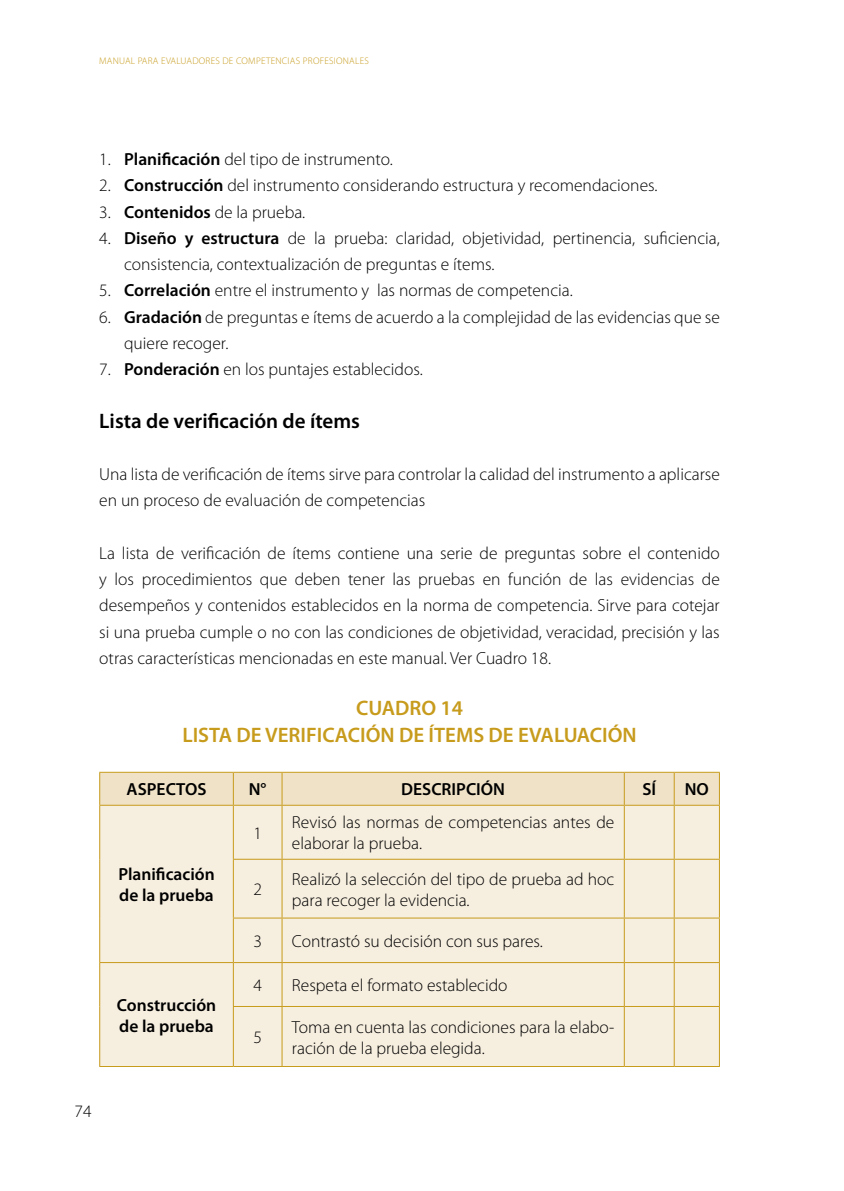
<style>
.page{position:relative;width:844px;height:1191px;background:#fff}
.page>*{position:absolute;margin:0;border:0;box-sizing:border-box;transform-origin:0 0}
.t1{font:600 21px/26.2px "Myriad Pro";color:#c79b1c;text-align:center}
.t2{font:600 21px "Myriad Pro";color:#000}
.t3{font:300 17.5px/26.2px "Myriad Pro";color:#000}
.t4{font:600 17.5px/21px "Myriad Pro";color:#000}
.t5{font:300 9.62px "Myriad Pro";letter-spacing:.025em;color:#c79b1c}
.s1{font-weight:600}
</style>
<div class="page">
<div style="left:100px;top:773px;width:618px;height:32px;background:#efe2c7"></div>
<div style="left:100px;top:806px;width:618px;height:260px;background:#f6eedf"></div>
<hr style="left:99px;top:772px;width:134px;height:1px;background:#c79b1c">
<hr style="left:99px;top:772px;width:1px;height:33px;background:#c79b1c">
<hr style="left:233px;top:772px;width:49px;height:1px;background:#c79b1c">
<hr style="left:233px;top:772px;width:1px;height:33px;background:#c79b1c">
<hr style="left:282px;top:772px;width:342px;height:1px;background:#c79b1c">
<hr style="left:281px;top:772px;width:1px;height:33px;background:#c79b1c">
<hr style="left:624px;top:772px;width:50px;height:1px;background:#c79b1c">
<hr style="left:623px;top:772px;width:1px;height:33px;background:#c79b1c">
<hr style="left:674px;top:772px;width:45px;height:1px;background:#c79b1c">
<hr style="left:673px;top:772px;width:1px;height:33px;background:#c79b1c">
<hr style="left:718px;top:772px;width:1px;height:33px;background:#c79b1c">
<hr style="left:99px;top:805px;width:134px;height:1px;background:#c79b1c">
<hr style="left:99px;top:805px;width:1px;height:54px;background:#c79b1c">
<hr style="left:99px;top:859px;width:1px;height:59px;background:#c79b1c">
<hr style="left:99px;top:918px;width:1px;height:44px;background:#c79b1c">
<hr style="left:233px;top:805px;width:49px;height:1px;background:#c79b1c">
<hr style="left:233px;top:805px;width:1px;height:54px;background:#c79b1c">
<hr style="left:282px;top:805px;width:342px;height:1px;background:#c79b1c">
<hr style="left:281px;top:805px;width:1px;height:54px;background:#c79b1c">
<hr style="left:624px;top:805px;width:50px;height:1px;background:#c79b1c">
<hr style="left:623px;top:805px;width:1px;height:54px;background:#c79b1c">
<hr style="left:674px;top:805px;width:45px;height:1px;background:#c79b1c">
<hr style="left:673px;top:805px;width:1px;height:54px;background:#c79b1c">
<hr style="left:718px;top:805px;width:1px;height:54px;background:#c79b1c">
<hr style="left:233px;top:859px;width:49px;height:1px;background:#c79b1c">
<hr style="left:233px;top:859px;width:1px;height:58px;background:#c79b1c">
<hr style="left:282px;top:859px;width:342px;height:1px;background:#c79b1c">
<hr style="left:281px;top:859px;width:1px;height:58px;background:#c79b1c">
<hr style="left:624px;top:859px;width:50px;height:1px;background:#c79b1c">
<hr style="left:623px;top:859px;width:1px;height:58px;background:#c79b1c">
<hr style="left:674px;top:859px;width:45px;height:1px;background:#c79b1c">
<hr style="left:673px;top:859px;width:1px;height:58px;background:#c79b1c">
<hr style="left:718px;top:859px;width:1px;height:58px;background:#c79b1c">
<hr style="left:233px;top:917px;width:49px;height:1px;background:#c79b1c">
<hr style="left:233px;top:918px;width:1px;height:44px;background:#c79b1c">
<hr style="left:282px;top:917px;width:342px;height:1px;background:#c79b1c">
<hr style="left:281px;top:918px;width:1px;height:44px;background:#c79b1c">
<hr style="left:624px;top:917px;width:50px;height:1px;background:#c79b1c">
<hr style="left:623px;top:918px;width:1px;height:44px;background:#c79b1c">
<hr style="left:674px;top:917px;width:45px;height:1px;background:#c79b1c">
<hr style="left:673px;top:918px;width:1px;height:44px;background:#c79b1c">
<hr style="left:718px;top:918px;width:1px;height:44px;background:#c79b1c">
<hr style="left:99px;top:962px;width:134px;height:1px;background:#c79b1c">
<hr style="left:99px;top:963px;width:1px;height:43px;background:#c79b1c">
<hr style="left:99px;top:1006px;width:1px;height:60px;background:#c79b1c">
<hr style="left:233px;top:962px;width:49px;height:1px;background:#c79b1c">
<hr style="left:233px;top:963px;width:1px;height:43px;background:#c79b1c">
<hr style="left:282px;top:962px;width:342px;height:1px;background:#c79b1c">
<hr style="left:281px;top:963px;width:1px;height:43px;background:#c79b1c">
<hr style="left:624px;top:962px;width:50px;height:1px;background:#c79b1c">
<hr style="left:623px;top:963px;width:1px;height:43px;background:#c79b1c">
<hr style="left:674px;top:962px;width:45px;height:1px;background:#c79b1c">
<hr style="left:673px;top:963px;width:1px;height:43px;background:#c79b1c">
<hr style="left:718px;top:963px;width:1px;height:43px;background:#c79b1c">
<hr style="left:233px;top:1006px;width:49px;height:1px;background:#c79b1c">
<hr style="left:233px;top:1007px;width:1px;height:59px;background:#c79b1c">
<hr style="left:282px;top:1006px;width:342px;height:1px;background:#c79b1c">
<hr style="left:281px;top:1007px;width:1px;height:59px;background:#c79b1c">
<hr style="left:624px;top:1006px;width:50px;height:1px;background:#c79b1c">
<hr style="left:623px;top:1007px;width:1px;height:59px;background:#c79b1c">
<hr style="left:674px;top:1006px;width:45px;height:1px;background:#c79b1c">
<hr style="left:673px;top:1007px;width:1px;height:59px;background:#c79b1c">
<hr style="left:718px;top:1007px;width:1px;height:59px;background:#c79b1c">
<hr style="left:99px;top:1066px;width:134px;height:1px;background:#c79b1c">
<hr style="left:233px;top:1066px;width:49px;height:1px;background:#c79b1c">
<hr style="left:282px;top:1066px;width:342px;height:1px;background:#c79b1c">
<hr style="left:624px;top:1066px;width:50px;height:1px;background:#c79b1c">
<hr style="left:674px;top:1066px;width:45px;height:1px;background:#c79b1c">
<p class="t5" style="left:99px;top:55px;width:271px">MANUAL PARA EVALUADORES DE COMPETENCIAS PROFESIONALES</p>
<p class="t3" style="left:99px;top:146px;width:295px">1. <span class="s1">Planificación</span> del tipo de instrumento.</p>
<p class="t3" style="left:99px;top:172px;width:559px">2. <span class="s1">Construcción</span> del instrumento considerando estructura y recomendaciones.</p>
<p class="t3" style="left:99px;top:198px;width:207px">3. <span class="s1">Contenidos</span> de la prueba.</p>
<p class="t3" style="left:124px;top:225px;width:597px;text-indent:-25px">4. <span class="s1">Diseño y estructura</span> de la prueba: claridad, objetividad, pertinencia, suficiencia, consistencia, contextualización de preguntas e ítems.</p>
<p class="t3" style="left:99px;top:277px;width:475px">5. <span class="s1">Correlación</span> entre el instrumento y las normas de competencia.</p>
<p class="t3" style="left:124px;top:303px;width:597px;text-indent:-25px">6. <span class="s1">Gradación</span> de preguntas e ítems de acuerdo a la complejidad de las evidencias que se quiere recoger.</p>
<p class="t3" style="left:99px;top:356px;width:325px">7. <span class="s1">Ponderación</span> en los puntajes establecidos.</p>
<p class="t2" style="left:99px;top:407px;width:262px">Lista de verificación de ítems</p>
<p class="t3" style="left:99px;top:461px;width:622px">Una lista de verificación de ítems sirve para controlar la calidad del instrumento a aplicarse en un proceso de evaluación de competencias</p>
<p class="t3" style="left:99px;top:540px;width:622px;text-align:justify">La lista de verificación de ítems contiene una serie de preguntas sobre el contenido y los procedimientos que deben tener las pruebas en función de las evidencias de desempeños y contenidos establecidos en la norma de competencia. Sirve para cotejar si una prueba cumple o no con las condiciones de objetividad, veracidad, precisión y las otras características mencionadas en este manual. Ver Cuadro 18.</p>
<p class="t1" style="left:182px;top:695px;width:456px">CUADRO 14<br>LISTA DE VERIFICACIÓN DE ÍTEMS DE EVALUACIÓN</p>
<p class="t4" style="left:127px;top:778px;width:81px">ASPECTOS</p>
<p class="t4" style="left:249px;top:778px;width:19px">N°</p>
<p class="t4" style="left:401px;top:778px;width:105px">DESCRIPCIÓN</p>
<p class="t4" style="left:642px;top:778px;width:15px">SÍ</p>
<p class="t4" style="left:684px;top:778px;width:26px">NO</p>
<p class="t4" style="left:118px;top:863px;width:98px">Planificación de la prueba</p>
<p class="t4" style="left:117px;top:993px;width:101px">Construcción de la prueba</p>
<p class="t3" style="left:253px;top:819px;width:10px">1</p>
<p class="t3" style="left:292px;top:812px;width:324px;line-height:21px">Revisó las normas de competencias antes de elaborar la prueba.</p>
<p class="t3" style="left:253px;top:876px;width:10px">2</p>
<p class="t3" style="left:292px;top:868px;width:324px;line-height:21px">Realizó la selección del tipo de prueba ad hoc para recoger la evidencia.</p>
<p class="t3" style="left:253px;top:927px;width:10px">3</p>
<p class="t3" style="left:292px;top:927px;width:252px">Contrastó su decisión con sus pares.</p>
<p class="t3" style="left:253px;top:972px;width:10px">4</p>
<p class="t3" style="left:292px;top:972px;width:217px">Respeta el formato establecido</p>
<p class="t3" style="left:253px;top:1024px;width:10px">5</p>
<p class="t3" style="left:292px;top:1016px;width:324px;line-height:21px">Toma en cuenta las condiciones para la elabo&shy;ración de la prueba elegida.</p>
<p class="t3" style="left:74px;top:1097px;width:19px">74</p>
</div>
